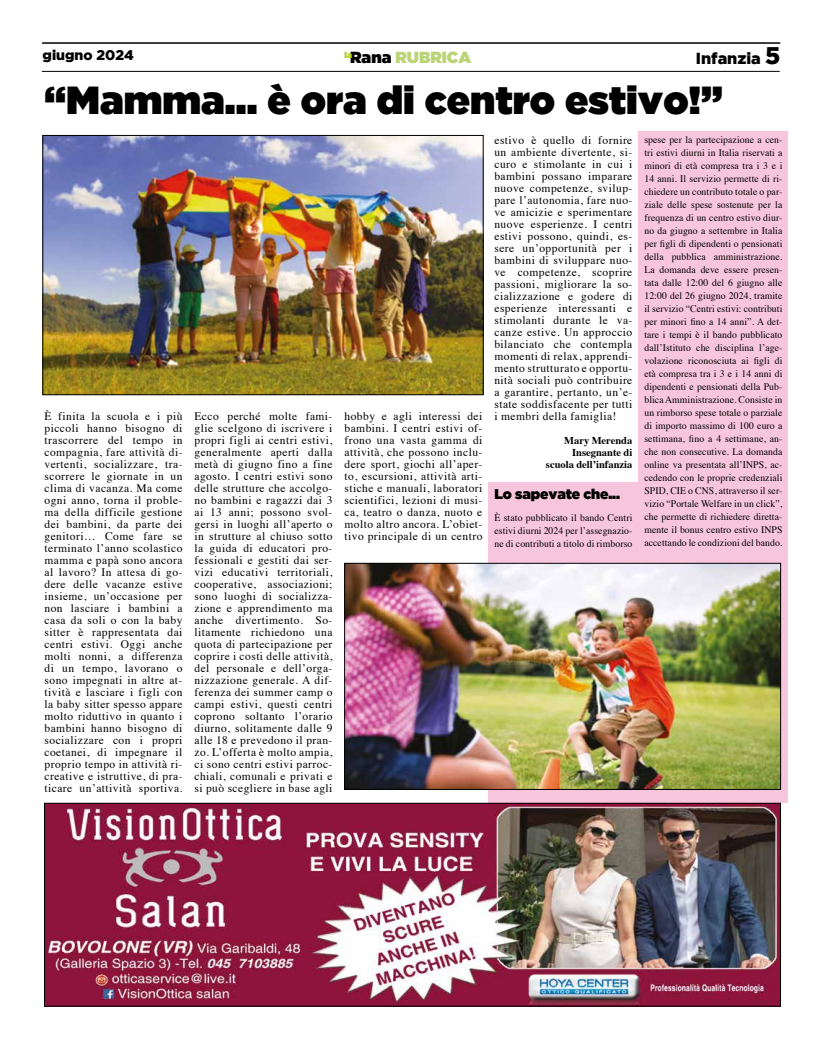
<style>
.page{position:relative;width:823px;height:1049px;background:#fff}
.page>*{position:absolute;margin:0;border:0;box-sizing:border-box;transform-origin:0 0}
.t1{font:39px "Gotham Ultra";color:#000}
.t2{font:16px "Gotham Ultra";color:#bbd478}
.t3{font:900 16px "Gotham";color:#000}
.t4{font:14px "Gotham Ultra";letter-spacing:-.01em;color:#000}
.t5{font:900 14px "Gotham";color:#000}
.t6{font:11.5px/12px "Times";letter-spacing:.04em;color:#000;text-align:justify}
.t7{font:700 10.5px/12px "Times";color:#000;text-align:right}
.t8{font:10px/13px "Times";letter-spacing:.01em;color:#000;text-align:justify}
.s1{color:#000}
.s2{font-size:24px}
</style>
<div class="page">
<div style="left:488px;top:482px;width:150px;height:295px;background:#f7c5dc"></div>
<div style="left:638px;top:132px;width:149px;height:671px;background:#f7c5dc"></div>
<div style="left:488px;top:703px;width:150px;height:100px;background:#f7c5dc"></div>
<img style="left:45px;top:137px;width:436px;height:256px">
<div style="left:43px;top:135px;width:440px;height:260px;border:1px solid #000"></div>
<img style="left:46px;top:805px;width:732px;height:199px">
<div style="left:44px;top:803px;width:736px;height:203px;border:1px solid #000"></div>
<hr style="left:42px;top:71px;width:737px;height:1px;background:#000">
<hr style="left:42px;top:43px;width:737px;height:1px;background:#000">
<hr style="left:43px;top:43px;width:737px;height:1px;background:#000">
<img style="left:346px;top:565px;width:432px;height:223px">
<div style="left:344px;top:563px;width:436px;height:227px;border:1px solid #000"></div>
<p class="t5" style="left:43px;top:47px;width:93px">giugno 2024</p>
<h2 class="t2" style="left:344px;top:49px;width:128px"><sup>la</sup><span class="s1">Rana</span> RUBRICA</h2>
<h2 class="t3" style="left:695px;top:49px;width:86px">Infanzia <span class="s2">5</span></h2>
<h1 class="t1" style="left:44px;top:78px;width:679px">“Mamma… è ora di centro estivo!”</h1>
<p class="t6" style="left:44px;top:409px;width:139px">È finita la scuola e i più piccoli hanno bisogno di trascorrere del tempo in compagnia, fare attività di&shy;vertenti, socializzare, tra&shy;scorrere le giornate in un clima di vacanza. Ma come ogni anno, torna il proble&shy;ma della difficile gestione dei bambini, da parte dei genitori… Come fare se terminato l’anno scolastico mamma e papà sono ancora al lavoro? In attesa di go&shy;dere delle vacanze estive insieme, un’occasione per non lasciare i bambini a casa da soli o con la baby sitter è rappresentata dai centri estivi. Oggi anche molti nonni, a differenza di un tempo, lavorano o sono impegnati in altre at&shy;tività e lasciare i figli con la baby sitter spesso appare molto riduttivo in quanto i bambini hanno bisogno di socializzare con i propri coetanei, di impegnare il proprio tempo in attività ri&shy;creative e istruttive, di pra&shy;ticare un’attività sportiva.</p>
<p class="t6" style="left:194px;top:409px;width:139px">Ecco perché molte fami&shy;glie scelgono di iscrivere i propri figli ai centri estivi, generalmente aperti dalla metà di giugno fino a fine agosto. I centri estivi sono delle strutture che accolgo&shy;no bambini e ragazzi dai 3 ai 13 anni; possono svol&shy;gersi in luoghi all’aperto o in strutture al chiuso sotto la guida di educatori pro&shy;fessionali e gestiti dai ser&shy;vizi educativi territoriali, cooperative, associazioni; sono luoghi di socializza&shy;zione e apprendimento ma anche divertimento. So&shy;litamente richiedono una quota di partecipazione per coprire i costi delle attività, del personale e dell’orga&shy;nizzazione generale. A dif&shy;ferenza dei summer camp o campi estivi, questi centri coprono soltanto l’orario diurno, solitamente dalle 9 alle 18 e prevedono il pran&shy;zo. L’offerta è molto ampia, ci sono centri estivi parroc&shy;chiali, comunali e privati e si può scegliere in base agli</p>
<p class="t6" style="left:344px;top:409px;width:139px">hobby e agli interessi dei bambini. I centri estivi of&shy;frono una vasta gamma di attività, che possono inclu&shy;dere sport, giochi all’aper&shy;to, escursioni, attività arti&shy;stiche e manuali, laboratori scientifici, lezioni di musi&shy;ca, teatro o danza, nuoto e molto altro ancora. L’obiet&shy;tivo principale di un centro</p>
<p class="t6" style="left:494px;top:133px;width:139px">estivo è quello di fornire un ambiente divertente, si&shy;curo e stimolante in cui i bambini possano imparare nuove competenze, svilup&shy;pare l’autonomia, fare nuo&shy;ve amicizie e sperimentare nuove esperienze. I centri estivi possono, quindi, es&shy;sere un’opportunità per i bambini di sviluppare nuo&shy;ve competenze, scoprire passioni, migliorare la so&shy;cializzazione e godere di esperienze interessanti e stimolanti durante le va&shy;canze estive. Un approccio bilanciato che contempla momenti di relax, apprendi&shy;mento strutturato e opportu&shy;nità sociali può contribuire a garantire, pertanto, un’e&shy;state soddisfacente per tutti i membri della famiglia!</p>
<p class="t7" style="left:545px;top:433px;width:88px">Mary Merenda<br>Insegnante di scuola dell’infanzia</p>
<p class="t4" style="left:494px;top:486px;width:127px">Lo sapevate che...</p>
<p class="t8" style="left:494px;top:510px;width:139px">È stato pubblicato il bando Centri estivi diurni 2024 per l’assegnazio&shy;ne di contributi a titolo di rimborso</p>
<p class="t8" style="left:644px;top:132px;width:139px">spese per la partecipazione a cen&shy;tri estivi diurni in Italia riservati a minori di età compresa tra i 3 e i 14 anni. Il servizio permette di ri&shy;chiedere un contributo totale o par&shy;ziale delle spese sostenute per la frequenza di un centro estivo diur&shy;no da giugno a settembre in Italia per figli di dipendenti o pensionati della pubblica amministrazione.<br>La domanda deve essere presen&shy;tata dalle 12:00 del 6 giugno alle 12:00 del 26 giugno 2024, tramite il servizio “Centri estivi: contributi per minori fino a 14 anni”. A det&shy;tare i tempi è il bando pubblicato dall’Istituto che disciplina l’age&shy;volazione riconosciuta ai figli di età compresa tra i 3 e i 14 anni di dipendenti e pensionati della Pub&shy;blica Amministrazione. Consiste in un rimborso spese totale o parziale di importo massimo di 100 euro a settimana, fino a 4 settimane, an&shy;che non consecutive. La domanda online va presentata all’INPS, ac&shy;cedendo con le proprie credenziali SPID, CIE o CNS, attraverso il ser&shy;vizio “Portale Welfare in un click”, che permette di richiedere diretta&shy;mente il bonus centro estivo INPS accettando le condizioni del bando.</p>
</div>
